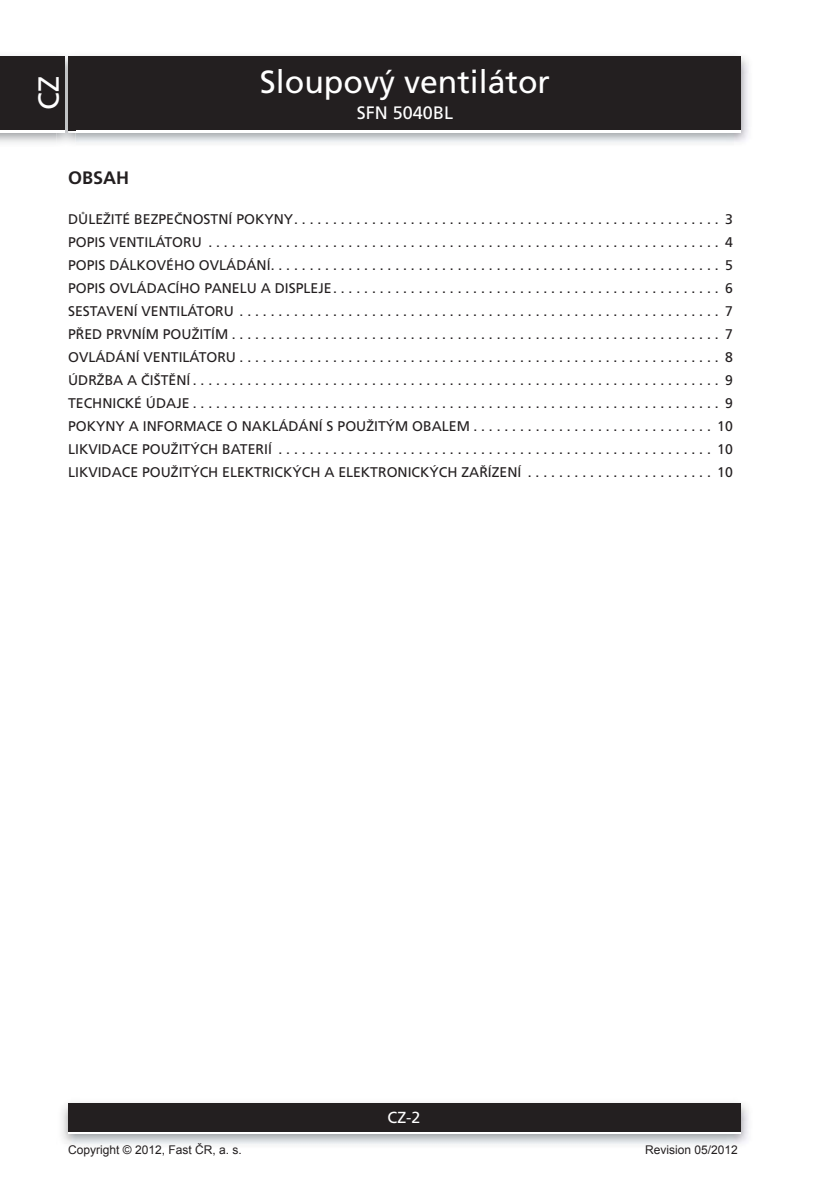
<style>
.page{position:relative;width:840px;height:1191px;background:#fff}
.page>*{position:absolute;margin:0;border:0;box-sizing:border-box;transform-origin:0 0}
.t1{font:32px "Frutiger CE";color:#fff}
.t2{font:29px "Frutiger CE";color:#fff}
.t3{font:18px "Frutiger CE";color:#fff}
.t4{font:700 18px "Frutiger CE";color:#231f20}
.t5{font:16px "Frutiger CE";color:#fff}
.t6{font:14px/23px "Frutiger CE";color:#231f20;text-align:justify}
.t7{font:12px "Arial";color:#231f20}
</style>
<div class="page">
<img style="left:0;top:56px;width:749px;height:87px">
<div style="left:68px;top:59px;width:672px;height:74px;background:#fff"></div>
<div style="left:68px;top:57px;width:672px;height:73px;background:#231f20"></div>
<img style="left:62px;top:1103px;width:687px;height:41px">
<div style="left:68px;top:1106px;width:672px;height:28px;background:linear-gradient(to right,#fff,#fff)"></div>
<div style="left:68px;top:1103px;width:672px;height:28px;background:#231f20"></div>
<img style="left:57px;top:56px;width:18px;height:87px">
<img style="left:68px;top:130px;width:7px;height:3px">
<svg style="left:68px;top:57px;width:7px;height:2px"></svg>
<img style="left:68px;top:59px;width:7px;height:71px">
<div style="left:0;top:59px;width:64px;height:74px;background:#fff"></div>
<div style="left:0;top:57px;width:64px;height:73px;background:#231f20"></div>
<h2 class="t2" style="left:35px;top:110px;width:35px;rotate:-90deg">CZ</h2>
<h1 class="t1" style="left:260px;top:67px;width:291px">Sloupový ventilátor</h1>
<p class="t3" style="left:356px;top:104px;width:98px">SFN 5040BL</p>
<p class="t4" style="left:68px;top:169px;width:63px">OBSAH</p>
<p class="t6" style="left:68px;top:208px;width:666px">DŮLEŽITÉ BEZPEČNOSTNÍ POKYNY . . . . . . . . . . . . . . . . . . . . . . . . . . . . . . . . . . . . . . . . . . . . . . . . . . . . . . . 3<br>POPIS VENTILÁTORU . . . . . . . . . . . . . . . . . . . . . . . . . . . . . . . . . . . . . . . . . . . . . . . . . . . . . . . . . . . . . . . . . . 4<br>POPIS DÁLKOVÉHO OVLÁDÁNÍ . . . . . . . . . . . . . . . . . . . . . . . . . . . . . . . . . . . . . . . . . . . . . . . . . . . . . . . . . . 5<br>POPIS OVLÁDACÍHO PANELU A DISPLEJE . . . . . . . . . . . . . . . . . . . . . . . . . . . . . . . . . . . . . . . . . . . . . . . . . . 6<br>SESTAVENÍ VENTILÁTORU . . . . . . . . . . . . . . . . . . . . . . . . . . . . . . . . . . . . . . . . . . . . . . . . . . . . . . . . . . . . . . 7<br>PŘED PRVNÍM POUŽITÍM . . . . . . . . . . . . . . . . . . . . . . . . . . . . . . . . . . . . . . . . . . . . . . . . . . . . . . . . . . . . . . . 7<br>OVLÁDÁNÍ VENTILÁTORU . . . . . . . . . . . . . . . . . . . . . . . . . . . . . . . . . . . . . . . . . . . . . . . . . . . . . . . . . . . . . . 8<br>ÚDRŽBA A ČIŠTĚNÍ . . . . . . . . . . . . . . . . . . . . . . . . . . . . . . . . . . . . . . . . . . . . . . . . . . . . . . . . . . . . . . . . . . . . 9<br>TECHNICKÉ ÚDAJE . . . . . . . . . . . . . . . . . . . . . . . . . . . . . . . . . . . . . . . . . . . . . . . . . . . . . . . . . . . . . . . . . . . . 9<br>POKYNY A INFORMACE O NAKLÁDÁNÍ S POUŽITÝM OBALEM . . . . . . . . . . . . . . . . . . . . . . . . . . . . . . . 10<br>LIKVIDACE POUŽITÝCH BATERIÍ . . . . . . . . . . . . . . . . . . . . . . . . . . . . . . . . . . . . . . . . . . . . . . . . . . . . . . . . 10<br>LIKVIDACE POUŽITÝCH ELEKTRICKÝCH A ELEKTRONICKÝCH ZAŘÍZENÍ . . . . . . . . . . . . . . . . . . . . . . . . 10</p>
<p class="t5" style="left:387px;top:1110px;width:34px">CZ-2</p>
<p class="t7" style="left:68px;top:1143px;width:175px">Copyright © 2012, Fast ČR, a. s.</p>
<p class="t7" style="left:644px;top:1143px;width:94px">Revision 05/2012</p>
</div>
